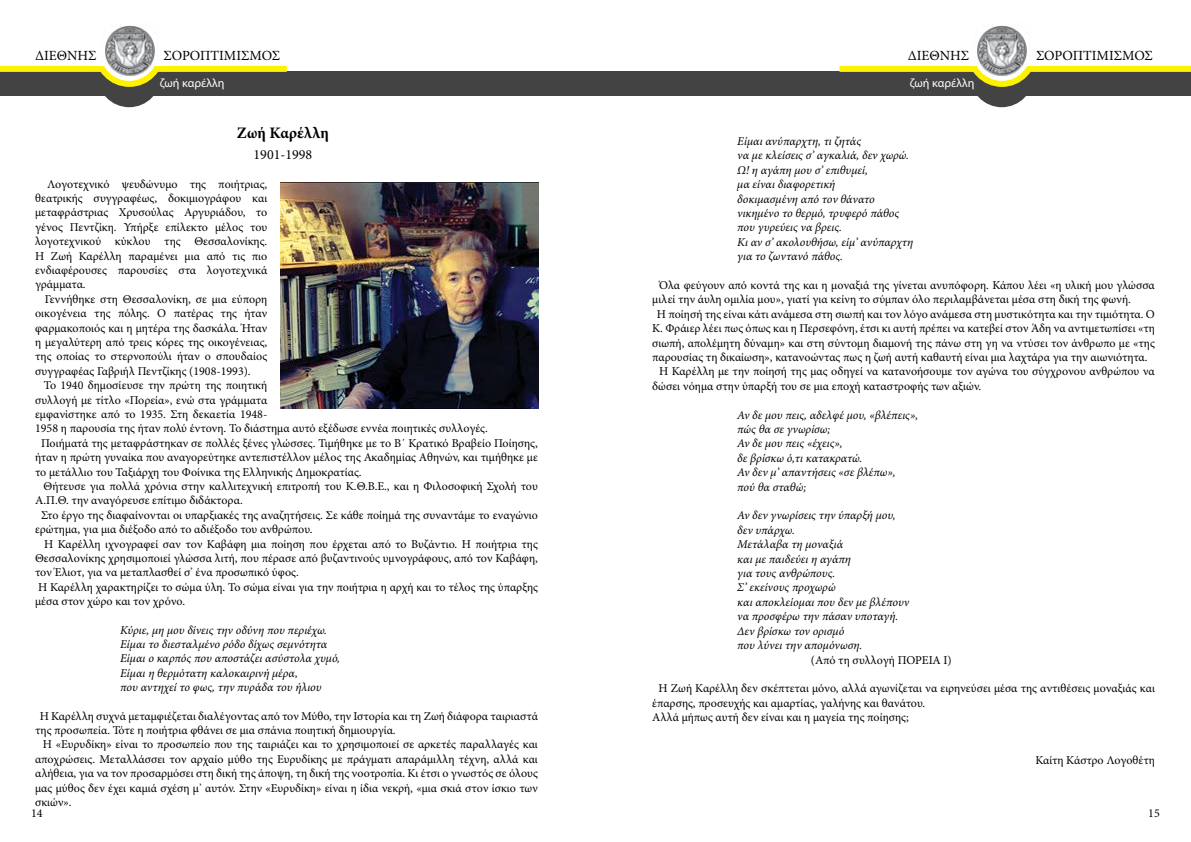
<style>
.page{position:relative;width:1191px;height:842px;background:#fff}
.page>*{position:absolute;margin:0;border:0;box-sizing:border-box;transform-origin:0 0}
.t1{font:700 16px "Minion Pro";color:#000}
.t2{font:14px "Minion Pro";color:#000}
.t3{font:12px/14.4px "Minion Pro";color:#000;text-align:justify}
.t4{font:italic 12px/14.4px "Minion Pro";color:#000}
.t5{font:12px "Myriad Pro";color:#fff}
</style>
<div class="page">
<div style="left:1px;top:72px;width:595px;height:24px;background:#434343"></div>
<div style="left:0;top:66px;width:103px;height:6px;background:#fff200"></div>
<div style="left:157px;top:66px;width:130px;height:6px;background:#fff200"></div>
<svg style="left:91px;top:65px;width:77px;height:42px"></svg>
<div style="left:93px;top:50px;width:74px;height:16px;background:#fff"></div>
<img style="left:102px;top:25px;width:56px;height:51px">
<div style="left:594px;top:72px;width:597px;height:24px;background:#434343"></div>
<div style="left:839px;top:66px;width:137px;height:6px;background:#fff200"></div>
<div style="left:1027px;top:66px;width:164px;height:6px;background:#fff200"></div>
<svg style="left:963px;top:65px;width:77px;height:42px"></svg>
<div style="left:965px;top:50px;width:75px;height:16px;background:#fff"></div>
<img style="left:974px;top:25px;width:56px;height:51px">
<img style="left:280px;top:182px;width:259px;height:226px">
<p class="t2" style="left:35px;top:46px;width:63px">ΔΙΕΘΝΗΣ</p>
<p class="t2" style="left:163px;top:46px;width:118px">ΣΟΡΟΠΤΙΜΙΣΜΟΣ</p>
<p class="t5" style="left:160px;top:75px;width:66px">ζωή καρέλλη</p>
<h1 class="t1" style="left:237px;top:121px;width:93px">Ζωή Καρέλλη</h1>
<p class="t2" style="left:253px;top:145px;width:60px">1901-1998</p>
<p class="t3" style="left:35px;top:177px;width:234px;text-indent:12px">Λογοτεχνικό ψευδώνυμο της ποιήτριας, θεατρικής συγγραφέως, δοκιμιογράφου και μεταφράστριας Χρυσούλας Αργυριάδου, το γένος Πεντζίκη. Υπήρξε επίλεκτο μέλος του λογοτεχνικού κύκλου της Θεσσαλονίκης.<br>Η Ζωή Καρέλλη παραμένει μια από τις πιο ενδιαφέρουσες παρουσίες στα λογοτεχνικά γράμματα.</p>
<p class="t3" style="left:35px;top:292px;width:234px;text-indent:10px">Γεννήθηκε στη Θεσσαλονίκη, σε μια εύπορη οικογένεια της πόλης. Ο πατέρας της ήταν φαρμακοποιός και η μητέρα της δασκάλα. Ήταν η μεγαλύτερη από τρεις κόρες της οικογένειας, της οποίας το στερνοπούλι ήταν ο σπουδαίος συγγραφέας Γαβριήλ Πεντζίκης (1908-1993).</p>
<p class="t3" style="left:44px;top:378px;width:225px">Το 1940 δημοσίευσε την πρώτη της ποιητική</p>
<p class="t3" style="left:35px;top:393px;width:234px">συλλογή με τίτλο «Πορεία», ενώ στα γράμματα</p>
<p class="t3" style="left:35px;top:407px;width:234px">εμφανίστηκε από το 1935. Στη δεκαετία 1948-</p>
<p class="t3" style="left:35px;top:421px;width:454px">1958 η παρουσία της ήταν πολύ έντονη. Το διάστημα αυτό εξέδωσε εννέα ποιητικές συλλογές.</p>
<p class="t3" style="left:41px;top:436px;width:498px">Ποιήματά της μεταφράστηκαν σε πολλές ξένες γλώσσες. Τιμήθηκε με το Β΄ Κρατικό Βραβείο Ποίησης,</p>
<p class="t3" style="left:35px;top:450px;width:504px">ήταν η πρώτη γυναίκα που αναγορεύτηκε αντεπιστέλλον μέλος της Ακαδημίας Αθηνών, και τιμήθηκε με</p>
<p class="t3" style="left:35px;top:465px;width:328px">το μετάλλιο του Ταξιάρχη του Φοίνικα της Ελληνικής Δημοκρατίας.</p>
<p class="t3" style="left:44px;top:479px;width:496px">Θήτευσε για πολλά χρόνια στην καλλιτεχνική επιτροπή του Κ.Θ.Β.Ε., και η Φιλοσοφική Σχολή του</p>
<p class="t3" style="left:35px;top:493px;width:209px">Α.Π.Θ. την αναγόρευσε επίτιμο διδάκτορα.</p>
<p class="t3" style="left:41px;top:508px;width:498px">Στο έργο της διαφαίνονται οι υπαρξιακές της αναζητήσεις. Σε κάθε ποίημά της συναντάμε το εναγώνιο</p>
<p class="t3" style="left:35px;top:522px;width:279px">ερώτημα, για μια διέξοδο από το αδιέξοδο του ανθρώπου.</p>
<p class="t3" style="left:44px;top:537px;width:495px">Η Καρέλλη ιχνογραφεί σαν τον Καβάφη μια ποίηση που έρχεται από το Βυζάντιο. Η ποιήτρια της</p>
<p class="t3" style="left:35px;top:551px;width:504px">Θεσσαλονίκης χρησιμοποιεί γλώσσα λιτή, που πέρασε από βυζαντινούς υμνογράφους, από τον Καβάφη,</p>
<p class="t3" style="left:35px;top:565px;width:265px">τον Έλιοτ, για να μεταπλασθεί σ’ ένα προσωπικό ύφος.</p>
<p class="t3" style="left:38px;top:580px;width:501px">Η Καρέλλη χαρακτηρίζει το σώμα ύλη. Το σώμα είναι για την ποιήτρια η αρχή και το τέλος της ύπαρξης</p>
<p class="t3" style="left:35px;top:594px;width:151px">μέσα στον χώρο και τον χρόνο.</p>
<p class="t4" style="left:120px;top:623px;width:221px">Κύριε, μη μου δίνεις την οδύνη που περιέχω.<br>Είμαι το διεσταλμένο ρόδο δίχως σεμνότητα Είμαι ο καρπός που αποστάζει ασύστολα χυμό, Είμαι η θερμότατη καλοκαιρινή μέρα,<br>που αντηχεί το φως, την πυράδα του ήλιου</p>
<p class="t3" style="left:35px;top:709px;width:504px;text-indent:5px">Η Καρέλλη συχνά μεταμφιέζεται διαλέγοντας από τον Μύθο, την Ιστορία και τη Ζωή διάφορα ταιριαστά της προσωπεία. Τότε η ποιήτρια φθάνει σε μια σπάνια ποιητική δημιουργία.</p>
<p class="t3" style="left:35px;top:737px;width:504px;text-indent:8px">Η «Ευρυδίκη» είναι το προσωπείο που της ταιριάζει και το χρησιμοποιεί σε αρκετές παραλλαγές και αποχρώσεις. Μεταλλάσσει τον αρχαίο μύθο της Ευρυδίκης με πράγματι απαράμιλλη τέχνη, αλλά και αλήθεια, για να τον προσαρμόσει στη δική της άποψη, τη δική της νοοτροπία. Κι έτσι ο γνωστός σε όλους μας μύθος δεν έχει καμιά σχέση μ’ αυτόν. Στην «Ευρυδίκη» είναι η ίδια νεκρή, «μια σκιά στον ίσκιο των σκιών».</p>
<p class="t2" style="left:907px;top:46px;width:63px">ΔΙΕΘΝΗΣ</p>
<p class="t2" style="left:1036px;top:46px;width:118px">ΣΟΡΟΠΤΙΜΙΣΜΟΣ</p>
<p class="t5" style="left:909px;top:75px;width:66px">ζωή καρέλλη</p>
<p class="t4" style="left:737px;top:134px;width:177px">Είμαι ανύπαρχτη, τι ζητάς<br>να με κλείσεις σ’ αγκαλιά, δεν χωρώ.<br>Ω! η αγάπη μου σ’ επιθυμεί,<br>μα είναι διαφορετική<br>δοκιμασμένη από τον θάνατο νικημένο το θερμό, τρυφερό πάθος που γυρεύεις να βρεις.<br>Κι αν σ’ ακολουθήσω, είμ’ ανύπαρχτη για το ζωντανό πάθος.</p>
<p class="t3" style="left:659px;top:278px;width:497px">Όλα φεύγουν από κοντά της και η μοναξιά της γίνεται ανυπόφορη. Κάπου λέει «η υλική μου γλώσσα</p>
<p class="t3" style="left:652px;top:292px;width:480px">μιλεί την άυλη ομιλία μου», γιατί για κείνη το σύμπαν όλο περιλαμβάνεται μέσα στη δική της φωνή.</p>
<p class="t3" style="left:657px;top:307px;width:499px">Η ποίησή της είναι κάτι ανάμεσα στη σιωπή και τον λόγο ανάμεσα στη μυστικότητα και την τιμιότητα. Ο</p>
<p class="t3" style="left:652px;top:321px;width:504px">Κ. Φράιερ λέει πως όπως και η Περσεφόνη, έτσι κι αυτή πρέπει να κατεβεί στον Άδη να αντιμετωπίσει «τη</p>
<p class="t3" style="left:652px;top:336px;width:504px">σιωπή, απολέμητη δύναμη» και στη σύντομη διαμονή της πάνω στη γη να ντύσει τον άνθρωπο με «της</p>
<p class="t3" style="left:652px;top:350px;width:497px">παρουσίας τη δικαίωση», κατανοώντας πως η ζωή αυτή καθαυτή είναι μια λαχτάρα για την αιωνιότητα.</p>
<p class="t3" style="left:659px;top:364px;width:497px">Η Καρέλλη με την ποίησή της μας οδηγεί να κατανοήσουμε τον αγώνα του σύγχρονου ανθρώπου να</p>
<p class="t3" style="left:652px;top:379px;width:331px">δώσει νόημα στην ύπαρξή του σε μια εποχή καταστροφής των αξιών.</p>
<p class="t4" style="left:737px;top:408px;width:182px">Αν δε μου πεις, αδελφέ μου, «βλέπεις», πώς θα σε γνωρίσω;<br>Αν δε μου πεις «έχεις»,<br>δε βρίσκω ό,τι κατακρατώ.<br>Αν δεν μ’ απαντήσεις «σε βλέπω»,<br>πού θα σταθώ;</p>
<p class="t4" style="left:737px;top:508px;width:173px">Αν δεν γνωρίσεις την ύπαρξή μου, δεν υπάρχω.<br>Μετάλαβα τη μοναξιά<br>και με παιδεύει η αγάπη<br>για τους ανθρώπους.<br>Σ’ εκείνους προχωρώ<br>και αποκλείομαι που δεν με βλέπουν να προσφέρω την πάσαν υποταγή.<br>Δεν βρίσκω τον ορισμό<br>που λύνει την απομόνωση.</p>
<p class="t3" style="left:811px;top:652px;width:142px">(Από τη συλλογή ΠΟΡΕΙΑ Ι)</p>
<p class="t3" style="left:652px;top:681px;width:504px;text-align:left;text-indent:6px">Η Ζωή Καρέλλη δεν σκέπτεται μόνο, αλλά αγωνίζεται να ειρηνεύσει μέσα της αντιθέσεις μοναξιάς και έπαρσης, προσευχής και αμαρτίας, γαλήνης και θανάτου.<br>Αλλά μήπως αυτή δεν είναι και η μαγεία της ποίησης;</p>
<p class="t3" style="left:1035px;top:753px;width:121px">Καίτη Κάστρο Λογοθέτη</p>
<p class="t3" style="left:31px;top:806px;width:13px">14</p>
<p class="t3" style="left:1148px;top:806px;width:13px">15</p>
</div>
